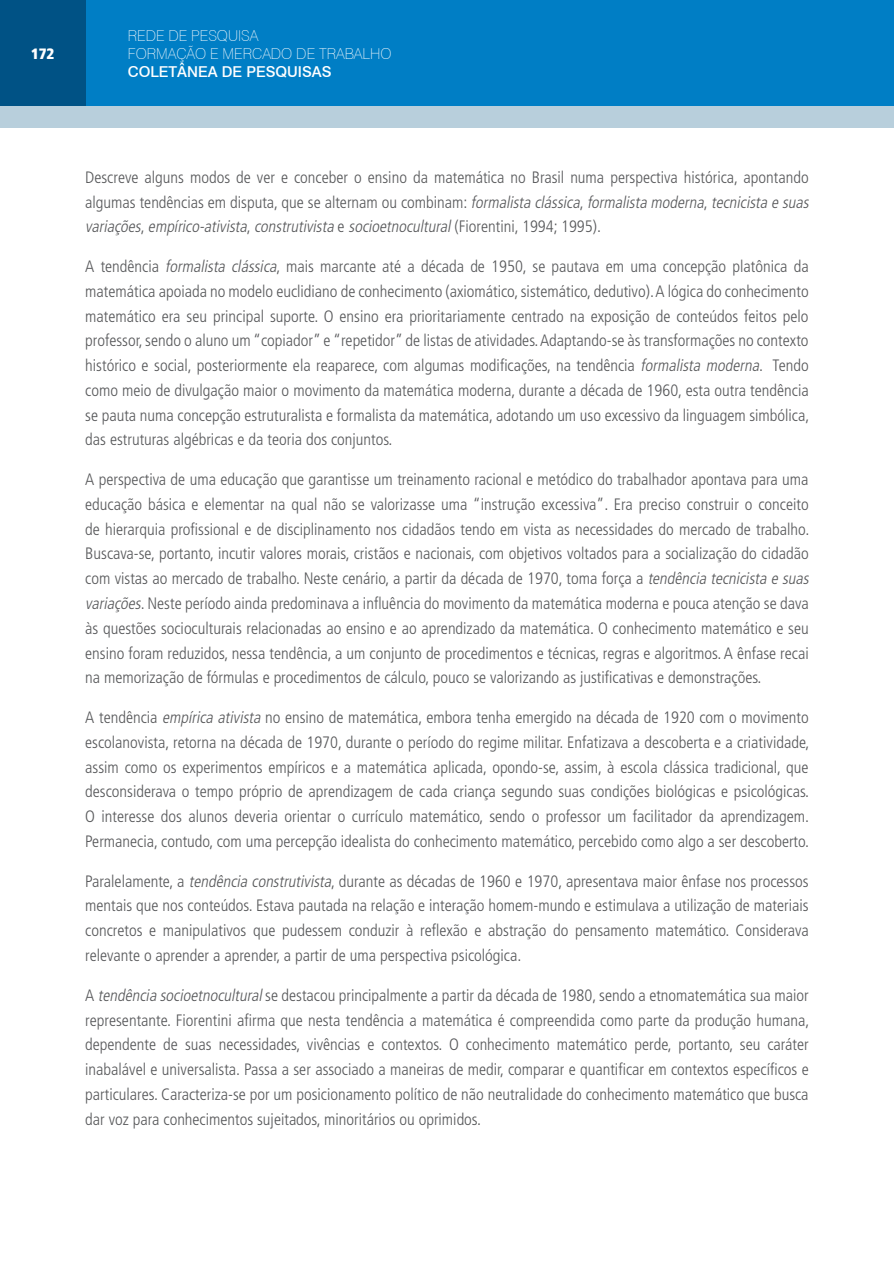
<style>
.page{position:relative;width:894px;height:1264px;background:#fff}
.page>*{position:absolute;margin:0;border:0;box-sizing:border-box;transform-origin:0 0}
.Texto_Corrido{font:300 condensed 16.5px/24.8px "Frutiger LT Std";color:#57585a;text-align:justify}
.t1{font:100 15px/18px "Swiss 721 BT";color:#fff}
.t2{font:500 15px "Swiss 721 BT";color:#fff}
.t3{font:900 condensed 15px "Frutiger";color:#fff}
.s1{font-style:italic}
</style>
<div class="page">
<div style="left:74px;top:0;width:819px;height:106px;background:#007ec5"></div>
<div style="left:0;top:0;width:85px;height:106px;background:#005285"></div>
<div style="left:0;top:106px;width:893px;height:22px;background:#b8cfdc"></div>
<p class="t3" style="left:31px;top:45px;width:25px">172</p>
<p class="t1" style="left:128px;top:27px;width:265px">REDE DE PESQUISA<br>FORMAÇÃO E MERCADO DE TRABALHO</p>
<p class="t2" style="left:128px;top:63px;width:205px">COLETÂNEA DE PESQUISAS</p>
<p class="Texto_Corrido" style="left:85px;top:165px;width:728px;text-align:left">Descreve alguns modos de ver e conceber o ensino da matemática no Brasil numa perspectiva histórica, apontando a l g u m a s te n d ê n c i a s e m d i s p u ta , q u e s e a l te r n a m o u co m b i n a m : <span class="s1">formalista clássica</span>, <span class="s1">formalista moderna</span>, <span class="s1">tecnicista e suas variações</span>, <span class="s1">empírico-ativista</span>, <span class="s1">construtivista</span> e <span class="s1">socioetnocultural</span>( F i o r e n t i n i , 1 9 9 4 ; 1 9 9 5 ) .</p>
<p class="Texto_Corrido" style="left:85px;top:254px;width:725px">A tendência <span class="s1">formalista clássica</span>, mais marcante até a década de 1950, se pautava em uma concepção platônica da matemática apoiada no modelo euclidiano de conhecimento (axiomático, sistemático, dedutivo). A lógica do conhecimento matemático era seu principal suporte. O ensino era prioritariamente centrado na exposição de conteúdos feitos pelo professor, sendo o aluno um “copiador” e “repetidor” de listas de atividades. Adaptando-se às transformações no contexto histórico e social, posteriormente ela reaparece, com algumas modificações, na tendência <span class="s1">formalista moderna</span>. Tendo como meio de divulgação maior o movimento da matemática moderna, durante a década de 1960, esta outra tendência se pauta numa concepção estruturalista e formalista da matemática, adotando um uso excessivo da linguagem simbólica, das estruturas algébricas e da teoria dos conjuntos.</p>
<p class="Texto_Corrido" style="left:85px;top:467px;width:728px;text-align:left">A perspectiva de uma educação que garantisse um treinamento racional e metódico do trabalhador apontava para uma educação básica e elementar na qual não se valorizasse uma “instrução excessiva”. Era preciso construir o conceito de hierarquia profissional e de disciplinamento nos cidadãos tendo em vista as necessidades do mercado de trabalho.<br>Buscava-se, portanto, incutir valores morais, cristãos e nacionais, com objetivos voltados para a socialização do cidadão com vistas ao mercado de trabalho. Neste cenário, a partir da década de 1970, toma força a <span class="s1">tendência tecnicista e suas variações</span>. Neste período ainda predominava a influência do movimento da matemática moderna e pouca atenção se dava às questões socioculturais relacionadas ao ensino e ao aprendizado da matemática. O conhecimento matemático e seu ensino foram reduzidos, nessa tendência, a um conjunto de procedimentos e técnicas, regras e algoritmos. A ênfase recai na memorização de fórmulas e procedimentos de cálculo, pouco se valorizando as justificativas e demonstrações.</p>
<p class="Texto_Corrido" style="left:85px;top:705px;width:725px">A tendência <span class="s1">empírica ativista</span> no ensino de matemática, embora tenha emergido na década de 1920 com o movimento escolanovista, retorna na década de 1970, durante o período do regime militar. Enfatizava a descoberta e a criatividade, assim como os experimentos empíricos e a matemática aplicada, opondo-se, assim, à escola clássica tradicional, que desconsiderava o tempo próprio de aprendizagem de cada criança segundo suas condições biológicas e psicológicas.<br>O interesse dos alunos deveria orientar o currículo matemático, sendo o professor um facilitador da aprendizagem.<br>Permanecia, contudo, com uma percepção idealista do conhecimento matemático, percebido como algo a ser descoberto.</p>
<p class="Texto_Corrido" style="left:85px;top:868px;width:724px">Paralelamente, a <span class="s1">tendência construtivista</span>, durante as décadas de 1960 e 1970, apresentava maior ênfase nos processos mentais que nos conteúdos. Estava pautada na relação e interação homem-mundo e estimulava a utilização de materiais concretos e manipulativos que pudessem conduzir à reflexão e abstração do pensamento matemático. Considerava relevante o aprender a aprender, a partir de uma perspectiva psicológica.</p>
<p class="Texto_Corrido" style="left:85px;top:982px;width:725px">A <span class="s1">tendência socioetnocultural</span>se destacou principalmente a partir da década de 1980, sendo a etnomatemática sua maior representante. Fiorentini afirma que nesta tendência a matemática é compreendida como parte da produção humana, dependente de suas necessidades, vivências e contextos. O conhecimento matemático perde, portanto, seu caráter inabalável e universalista. Passa a ser associado a maneiras de medir, comparar e quantificar em contextos específicos e particulares. Caracteriza-se por um posicionamento político de não neutralidade do conhecimento matemático que busca dar voz para conhecimentos sujeitados, minoritários ou oprimidos.</p>
</div>
